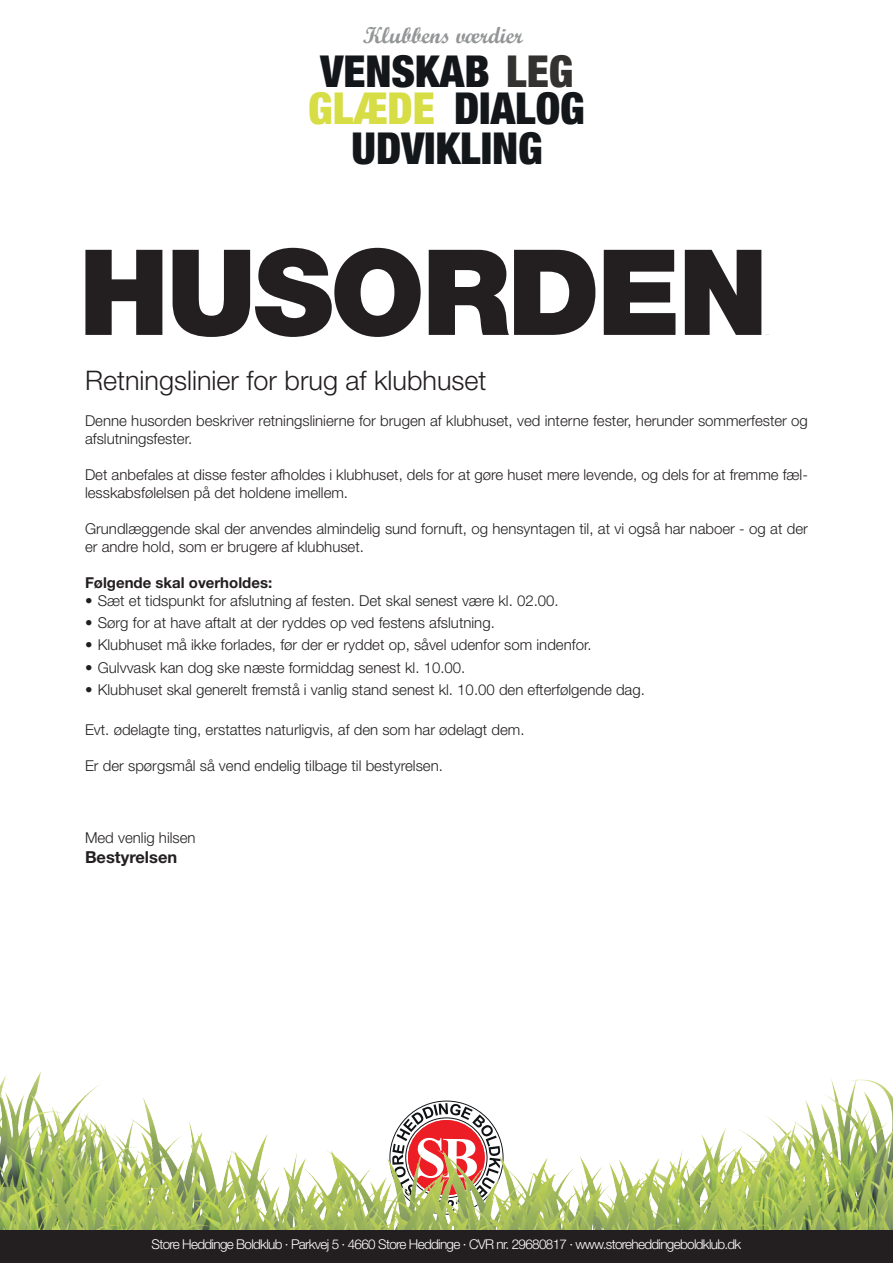
<style>
.page{position:relative;width:893px;height:1263px;background:#fff}
.page>*{position:absolute;margin:0;border:0;box-sizing:border-box;transform-origin:0 0}
.t1{font:900 119.1px "Helvetica Neue LT Std";letter-spacing:-.025em;color:#231f20}
.t2{font:900 condensed 44.1px/38.7px "Helvetica Neue LT Std";color:#14171a;text-align:center}
.t3{font:300 27px "Helvetica Neue LT Std";color:#231f20}
.t4{font:22.95px "Script MT Bold";color:#939596}
.t5{font:700 16.5px "Helvetica Neue LT Std";color:#231f20}
.t6{font:300 15px/18px "Helvetica Neue LT Std";color:#231f20}
.t7{font:700 15px "Helvetica Neue LT Std";color:#231f20}
.t8{font:300 13.5px "Helvetica Neue LT Std";letter-spacing:-.05em;color:#fff}
.s1{color:#343230}
.s2{color:#d7dd45}
</style>
<div class="page">
<img style="left:0;top:1074px;width:893px;height:156px">
<div style="left:0;top:1230px;width:893px;height:33px;background:#231f20"></div>
<h3 class="t4" style="left:363px;top:21px;width:161px">Klubbens værdier</h3>
<h2 class="t2" style="left:308px;top:51px;width:278px">VENSKAB <span class="s1">LEG<br></span><span class="s2">GLÆDE</span> DIALOG<br>UDVIKLING</h2>
<h1 class="t1" style="left:79px;top:221px;width:691px">HUSORDEN</h1>
<h3 class="t3" style="left:85px;top:364px;width:403px">Retningslinier for brug af klubhuset</h3>
<p class="t6" style="left:85px;top:411px;width:724px">Denne husorden beskriver retningslinierne for brugen af klubhuset, ved interne fester, herunder sommerfester og afslutningsfester.</p>
<p class="t6" style="left:85px;top:465px;width:724px">Det anbefales at disse fester afholdes i klubhuset, dels for at gøre huset mere levende, og dels for at fremme fæl&shy;lesskabsfølelsen på det holdene imellem.</p>
<p class="t6" style="left:85px;top:519px;width:724px">Grundlæggende skal der anvendes almindelig sund fornuft, og hensyntagen til, at vi også har naboer - og at der er andre hold, som er brugere af klubhuset.</p>
<p class="t7" style="left:85px;top:573px;width:189px">Følgende skal overholdes:</p>
<p class="t6" style="left:85px;top:591px;width:475px">• Sæt et tidspunkt for afslutning af festen. Det skal senest være kl. 02.00.</p>
<p class="t6" style="left:85px;top:614px;width:411px">• Sørg for at have aftalt at der ryddes op ved festens afslutning.</p>
<p class="t6" style="left:85px;top:636px;width:508px">• Klubhuset må ikke forlades, før der er ryddet op, såvel udenfor som indenfor.</p>
<p class="t6" style="left:85px;top:658px;width:382px">• Gulvvask kan dog ske næste formiddag senest kl. 10.00.</p>
<p class="t6" style="left:85px;top:680px;width:561px">• Klubhuset skal generelt fremstå i vanlig stand senest kl. 10.00 den efterfølgende dag.</p>
<p class="t6" style="left:85px;top:720px;width:441px">Evt. ødelagte ting, erstattes naturligvis, af den som har ødelagt dem.</p>
<p class="t6" style="left:85px;top:756px;width:359px">Er der spørgsmål så vend endelig tilbage til bestyrelsen.</p>
<p class="t6" style="left:85px;top:828px;width:112px">Med venlig hilsen</p>
<p class="t5" style="left:85px;top:847px;width:94px">Bestyrelsen</p>
<p class="t8" style="left:152px;top:1236px;width:591px">Store Heddinge Boldklub · Parkvej 5 · 4660 Store Heddinge · CVR nr. 29680817 · www.storeheddingeboldklub.dk</p>
</div>
